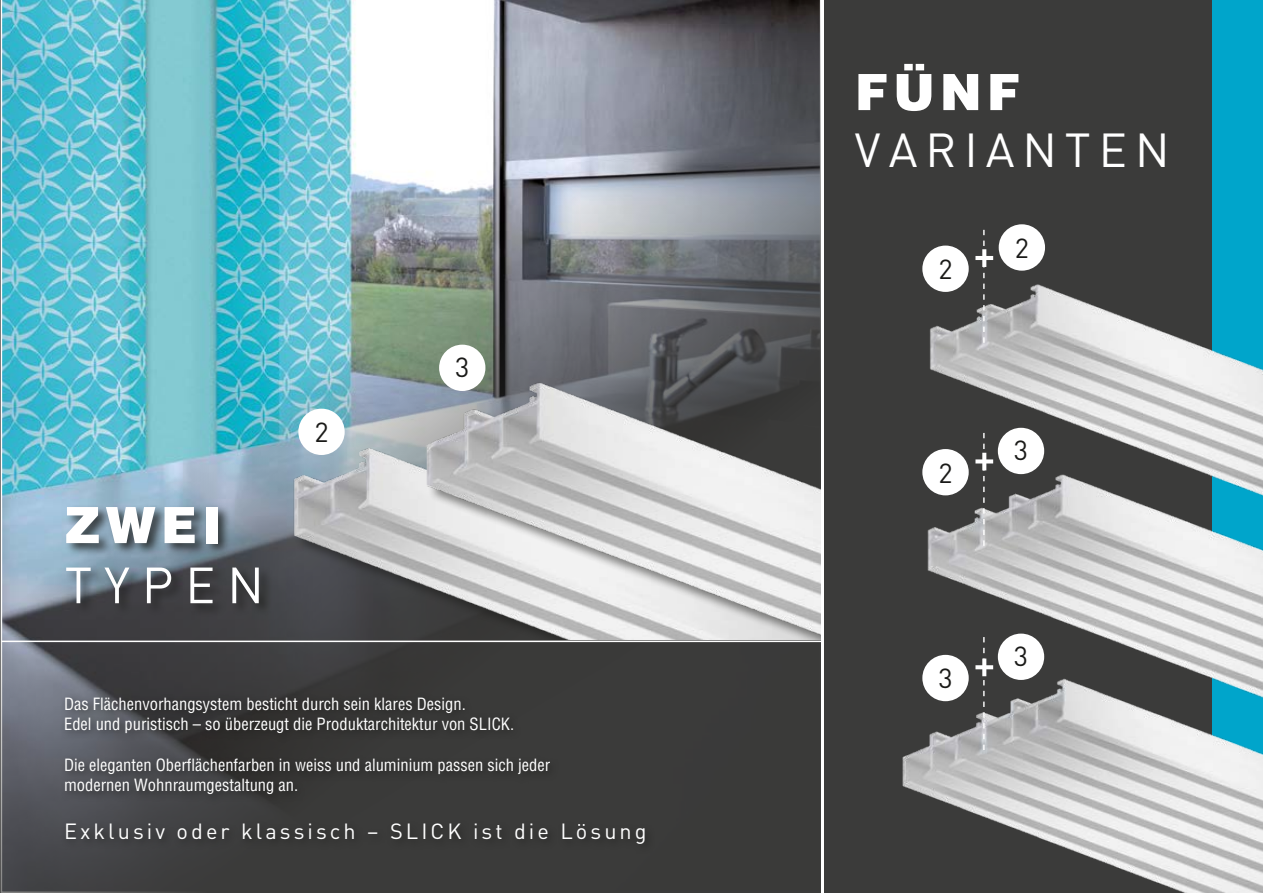
<style>
.page{position:relative;width:1263px;height:893px;background:#fff}
.page>*{position:absolute;margin:0;border:0;box-sizing:border-box;transform-origin:0 0}
.t1{font:900 50.1px "Helvetica";letter-spacing:.1em;color:#fff}
.t2{font:50.1px "DIN Pro";letter-spacing:.24em;color:#fff}
.t3{font:47.1px "DIN Pro";letter-spacing:.17em;color:#fff}
.t4{font:27.3px "DIN Pro";color:#1a1a18}
.t5{font:21.75px "DIN Pro";letter-spacing:.14em;color:#fff}
.t6{font:condensed 16.5px/19.8px "Helvetica";color:#fff}
</style>
<div class="page">
<div style="left:0;top:0;width:1239px;height:893px;background:#3b3b3a"></div>
<div style="left:1212px;top:0;width:51px;height:893px;background:#00a5cb"></div>
<img style="left:923px;top:229px;width:340px;height:201px">
<img style="left:923px;top:430px;width:340px;height:203px">
<img style="left:902px;top:633px;width:361px;height:260px">
<div style="left:922px;top:246px;width:47px;height:46px;background:#fff;border-radius:50%"></div>
<div style="left:922px;top:449px;width:47px;height:46px;background:#fff;border-radius:50%"></div>
<div style="left:922px;top:655px;width:47px;height:46px;background:#fff;border-radius:50%"></div>
<div style="left:999px;top:224px;width:46px;height:47px;background:#fff;border-radius:50%"></div>
<img style="left:1px;top:0;width:820px;height:893px">
<img style="left:194px;top:353px;width:630px;height:287px">
<div style="left:61px;top:692px;width:595px;height:162px;background:#1a1a18;opacity:.75"></div>
<img style="left:346px;top:295px;width:475px;height:346px">
<div style="left:64px;top:505px;width:209px;height:112px;background:#1a1a18;opacity:.75"></div>
<hr style="left:1px;top:641px;width:820px;height:1px;background:#fff">
<div style="left:298px;top:409px;width:47px;height:46px;background:#fff;border-radius:50%"></div>
<div style="left:439px;top:345px;width:46px;height:46px;background:#fff;border-radius:50%"></div>
<div style="left:998px;top:428px;width:46px;height:46px;background:#fff;border-radius:50%"></div>
<div style="left:998px;top:634px;width:46px;height:46px;background:#fff;border-radius:50%"></div>
<svg style="left:975px;top:230px;width:18px;height:113px"></svg>
<svg style="left:975px;top:433px;width:18px;height:113px"></svg>
<svg style="left:975px;top:637px;width:18px;height:113px"></svg>
<hr style="left:821px;top:0;width:2px;height:893px;background:#fff">
<h1 class="t1" style="left:64px;top:492px;width:158px">ZWEI</h1>
<h1 class="t2" style="left:65px;top:551px;width:201px">TYPEN</h1>
<h3 class="t4" style="left:314px;top:414px;width:16px">2</h3>
<h3 class="t4" style="left:455px;top:349px;width:16px">3</h3>
<p class="t6" style="left:64px;top:693px;width:451px">Das Flächenvorhangsystem besticht durch sein klares Design.<br>Edel und puristisch – so überzeugt die Produktarchitektur von SLICK.</p>
<p class="t6" style="left:64px;top:755px;width:488px">Die eleganten Oberflächenfarben in weiss und aluminium passen sich jeder modernen Wohnraumgestaltung an.</p>
<h3 class="t5" style="left:64px;top:816px;width:584px">Exklusiv oder klassisch – SLICK ist die Lösung</h3>
<h1 class="t1" style="left:855px;top:59px;width:167px">FÜNF</h1>
<h2 class="t3" style="left:855px;top:118px;width:316px">VARIANTEN</h2>
<h3 class="t4" style="left:938px;top:251px;width:16px">2</h3>
<h3 class="t4" style="left:1015px;top:229px;width:16px">2</h3>
<h3 class="t4" style="left:938px;top:454px;width:16px">2</h3>
<h3 class="t4" style="left:1014px;top:432px;width:16px">3</h3>
<h3 class="t4" style="left:938px;top:660px;width:16px">3</h3>
<h3 class="t4" style="left:1014px;top:638px;width:16px">3</h3>
</div>
